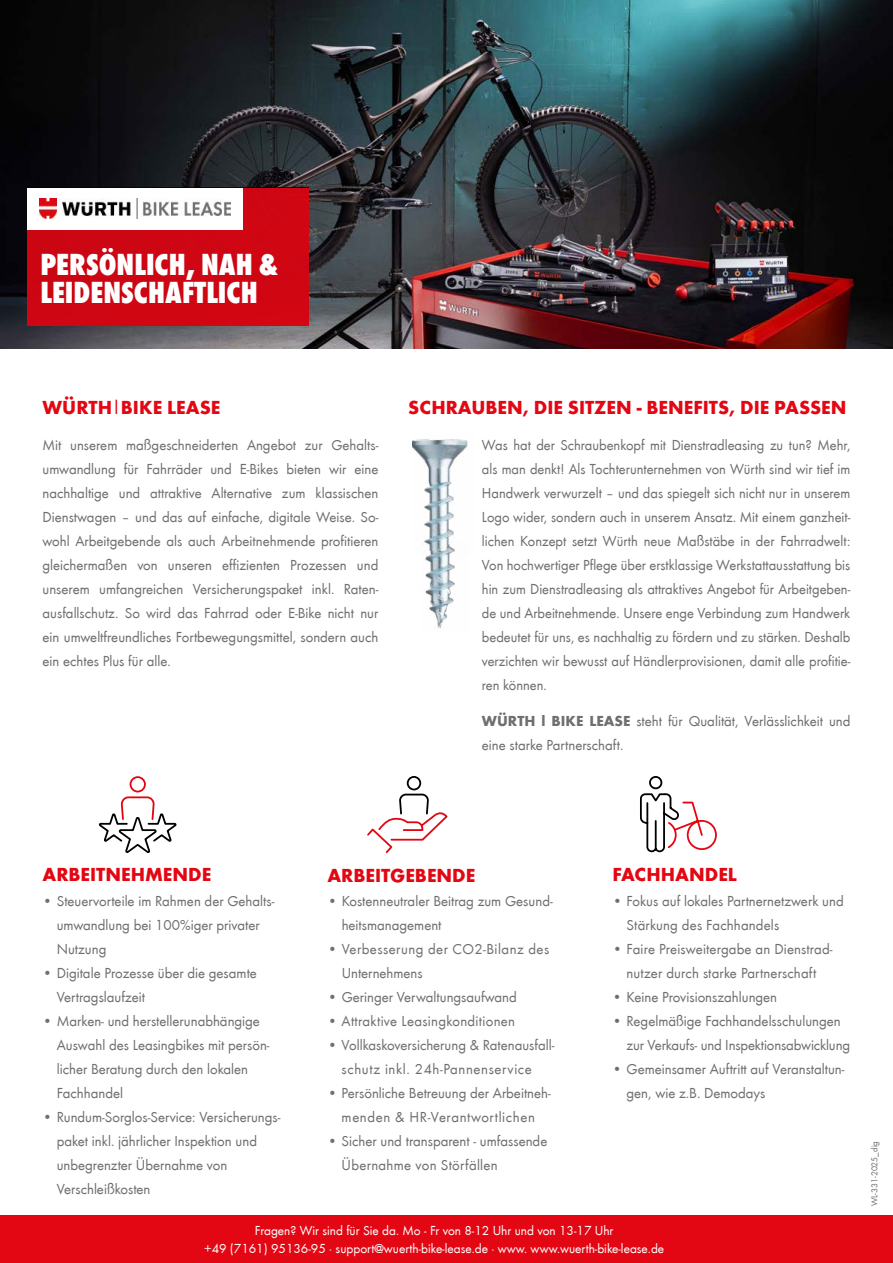
<style>
.page{position:relative;width:893px;height:1263px;background:#fff}
.page>*{position:absolute;margin:0;border:0;box-sizing:border-box;transform-origin:0 0}
.t1{font:31.5px/28.5px "Wuerth Extra Bold Cond Caps";color:#fff}
.t2{font:700 19.5px "Wuerth";color:#e30613}
.t3{font:15px/24px "Wuerth";color:#706f6f}
.t4{font:15px/24px "Wuerth";letter-spacing:.03em;color:#706f6f}
.t5{font:15px "Wuerth";letter-spacing:.02em;color:#706f6f}
.t6{font:13.5px/18px "Wuerth";color:#fff;text-align:center}
.t7{font:9px "Wuerth";color:#706f6f}
.s1{font-weight:400}
.s2{font-weight:700}
</style>
<div class="page">
<div style="left:0;top:1215px;width:893px;height:48px;background:#e30613"></div>
<img style="left:425px;top:557px;width:30px;height:72px">
<img style="left:412px;top:439px;width:56px;height:118px">
<svg style="left:640px;top:776px;width:77px;height:77px"></svg>
<svg style="left:367px;top:776px;width:81px;height:77px"></svg>
<svg style="left:98px;top:776px;width:79px;height:77px"></svg>
<img style="left:0;top:0;width:893px;height:348px">
<div style="left:28px;top:187px;width:281px;height:139px;background:#cf0613"></div>
<div style="left:28px;top:188px;width:215px;height:41px;background:#fff"></div>
<img style="left:40px;top:199px;width:191px;height:19px">
<h1 class="t1" style="left:40px;top:248px;width:239px">PERSÖNLICH, NAH &amp;<br>LEIDENSCHAFTLICH</h1>
<h2 class="t2" style="left:43px;top:393px;width:179px">WÜRTH<span class="s1">l</span>BIKE LEASE</h2>
<h2 class="t2" style="left:408px;top:393px;width:440px">SCHRAUBEN, DIE SITZEN - BENEFITS, DIE PASSEN</h2>
<p class="t3" style="left:43px;top:432px;width:337px;text-align:justify">Mit unserem maßgeschneiderten Angebot zur Gehalts&shy;umwandlung für Fahrräder und E-Bikes bieten wir eine nachhaltige und attraktive Alternative zum klassischen Dienstwagen – und das auf einfache, digitale Weise. So&shy;wohl Arbeitgebende als auch Arbeitnehmende profitieren gleichermaßen von unseren effizienten Prozessen und unserem umfangreichen Versicherungspaket inkl. Raten&shy;ausfallschutz. So wird das Fahrrad oder E-Bike nicht nur ein umweltfreundliches Fortbewegungsmittel, sondern auch ein echtes Plus für alle.</p>
<p class="t3" style="left:482px;top:432px;width:370px;text-align:justify">Was hat der Schraubenkopf mit Dienstradleasing zu tun? Mehr, als man denkt! Als Tochterunternehmen von Würth sind wir tief im Handwerk verwurzelt – und das spiegelt sich nicht nur in unserem Logo wider, sondern auch in unserem Ansatz. Mit einem ganzheit&shy;lichen Konzept setzt Würth neue Maßstäbe in der Fahrradwelt:<br>Von hochwertiger Pflege über erstklassige Werkstattausstattung bis hin zum Dienstradleasing als attraktives Angebot für Arbeitgeben&shy;de und Arbeitnehmende. Unsere enge Verbindung zum Handwerk bedeutet für uns, es nachhaltig zu fördern und zu stärken. Deshalb verzichten wir bewusst auf Händlerprovisionen, damit alle profitie&shy;ren können.</p>
<p class="t3" style="left:482px;top:708px;width:370px"><span class="s2">WÜRTH l BIKE LEASE</span> steht für Qualität, Verlässlichkeit und eine starke Partnerschaft.</p>
<h2 class="t2" style="left:43px;top:860px;width:170px">ARBEITNEHMENDE</h2>
<p class="t3" style="left:57px;top:888px;width:219px;text-indent:-14px">• Steuervorteile im Rahmen der Gehalts&shy;umwandlung bei 100%iger privater<br>Nutzung</p>
<p class="t3" style="left:57px;top:960px;width:202px;text-indent:-14px">• Digitale Prozesse über die gesamte<br>Vertragslaufzeit</p>
<p class="t3" style="left:57px;top:1008px;width:214px;text-indent:-14px">• Marken- und herstellerunabhängige<br>Auswahl des Leasingbikes mit persön&shy;licher Beratung durch den lokalen<br>Fachhandel</p>
<p class="t3" style="left:57px;top:1104px;width:225px;text-indent:-14px">• Rundum-Sorglos-Service: Versicherungs&shy;paket inkl. jährlicher Inspektion und unbegrenzter Übernahme von<br>Verschleißkosten</p>
<h2 class="t2" style="left:327px;top:861px;width:149px">ARBEITGEBENDE</h2>
<p class="t3" style="left:342px;top:888px;width:213px;text-indent:-14px">• Kostenneutraler Beitrag zum Gesund&shy;heitsmanagement</p>
<p class="t4" style="left:342px;top:936px;width:209px;text-indent:-14px">• Verbesserung der CO2-Bilanz des<br>Unternehmens</p>
<p class="t3" style="left:327px;top:984px;width:191px">• Geringer Verwaltungsaufwand</p>
<p class="t5" style="left:327px;top:1011px;width:189px">• Attraktive Leasingkonditionen</p>
<p class="t3" style="left:327px;top:1032px;width:229px;text-align:center">• Vollkaskoversicherung &amp; Ratenausfall&shy;schutz inkl. 24h-Pannenservice</p>
<p class="t3" style="left:327px;top:1080px;width:225px;text-align:center">• Persönliche Betreuung der Arbeitneh&shy;menden &amp; HR-Verantwortlichen</p>
<p class="t3" style="left:342px;top:1128px;width:207px;text-indent:-14px">• Sicher und transparent - umfassende<br>Übernahme von Störfällen</p>
<h2 class="t2" style="left:612px;top:860px;width:126px">FACHHANDEL</h2>
<p class="t3" style="left:627px;top:888px;width:219px;text-indent:-14px">• Fokus auf lokales Partnernetzwerk und<br>Stärkung des Fachhandels</p>
<p class="t3" style="left:612px;top:936px;width:222px;text-align:center">• Faire Preisweitergabe an Dienstrad&shy;nutzer durch starke Partnerschaft</p>
<p class="t3" style="left:612px;top:984px;width:166px">• Keine Provisionszahlungen</p>
<p class="t3" style="left:627px;top:1008px;width:225px;text-indent:-14px">• Regelmäßige Fachhandelsschulungen zur Verkaufs- und Inspektionsabwicklung</p>
<p class="t3" style="left:627px;top:1056px;width:220px;text-indent:-14px">• Gemeinsamer Auftritt auf Veranstaltun&shy;gen, wie z.B. Demodays</p>
<p class="t6" style="left:204px;top:1221px;width:462px">Fragen? Wir sind für Sie da. Mo - Fr von 8-12 Uhr und von 13-17 Uhr<br>+49 (7161) 95136-95 · support@wuerth-bike-lease.de · www. www.wuerth-bike-lease.de</p>
<p class="t7" style="left:868px;top:1206px;width:67px;rotate:-90deg">WL-331-2025_dig</p>
</div>
